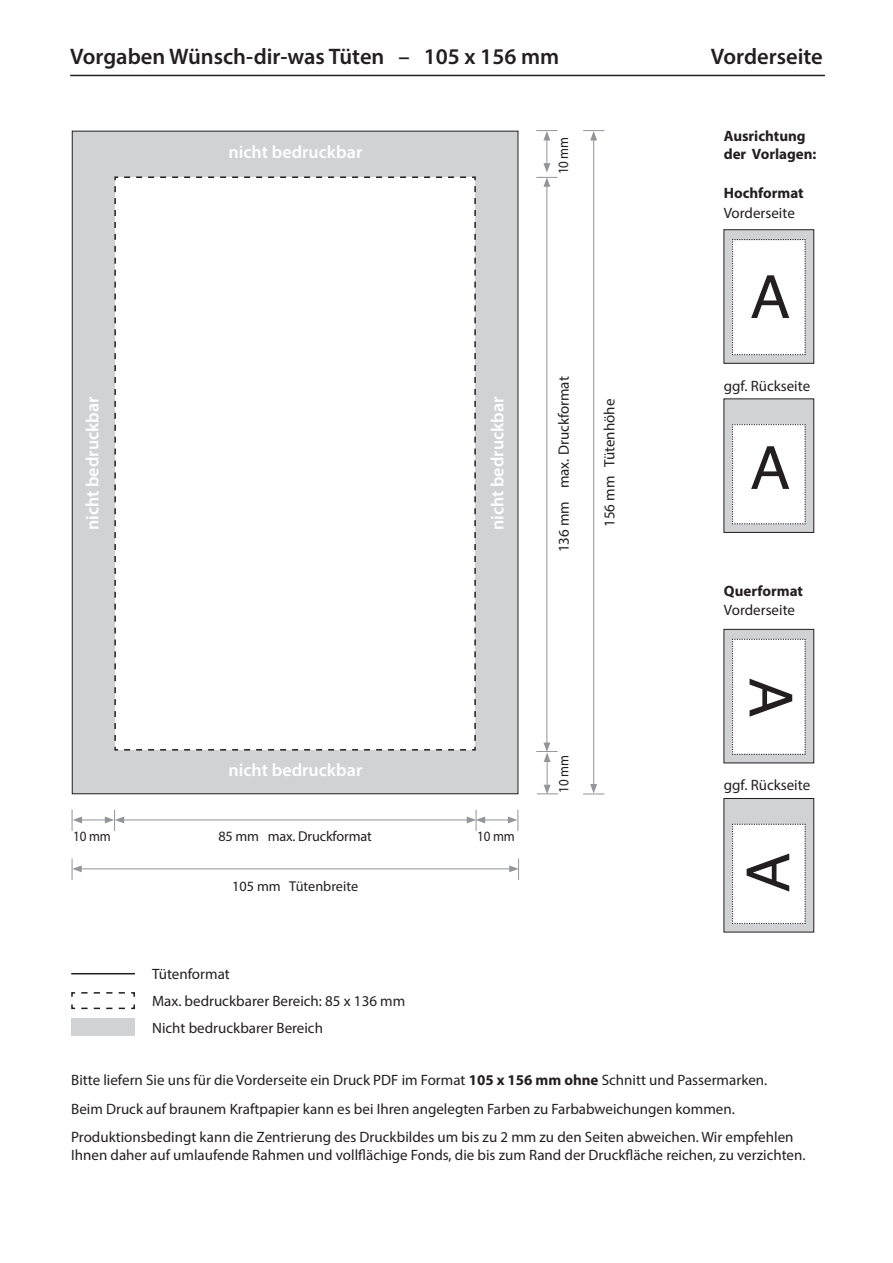
<style>
.page{position:relative;width:893px;height:1263px;background:#fff}
.page>*{position:absolute;margin:0;border:0;box-sizing:border-box;transform-origin:0 0}
.t1{font:59.55px "Helvetica";color:#231f20}
.t2{font:600 22.5px "Myriad Pro";color:#231f20}
.t3{font:600 18px "Myriad Pro";color:#fff}
.t4{font:15px/28.5px "Myriad Pro";color:#231f20}
.t5{font:700 15px/18px "Myriad Pro";color:#231f20}
.t6{font:14.25px "Myriad Pro";letter-spacing:-.01em;color:#231f20}
.t7{font:14.25px "Myriad Pro";letter-spacing:-.01em;color:#231f20;scale:.92 1}
.s1{font-weight:700}
</style>
<div class="page">
<div style="left:72px;top:131px;width:446px;height:663px;background:#d1d2d4"></div>
<div style="left:114px;top:176px;width:362px;height:575px;background:#fff"></div>
<div style="left:71px;top:1019px;width:64px;height:17px;background:#d1d2d4"></div>
<svg style="left:71px;top:992px;width:64px;height:18px"></svg>
<hr style="left:71px;top:973px;width:64px;height:1px;background:#231f20">
<hr style="left:70px;top:75px;width:755px;height:1px;background:#231f20">
<hr style="left:122px;top:819px;width:347px;height:1px;background:#939598">
<hr style="left:79px;top:868px;width:433px;height:1px;background:#939598">
<hr style="left:593px;top:138px;width:1px;height:648px;background:#939598">
<svg style="left:72px;top:858px;width:10px;height:22px"></svg>
<svg style="left:509px;top:858px;width:10px;height:22px"></svg>
<hr style="left:546px;top:184px;width:1px;height:561px;background:#939598">
<svg style="left:583px;top:784px;width:21px;height:11px"></svg>
<svg style="left:583px;top:130px;width:21px;height:10px"></svg>
<svg style="left:72px;top:810px;width:52px;height:21px"></svg>
<svg style="left:467px;top:810px;width:51px;height:21px"></svg>
<svg style="left:536px;top:742px;width:22px;height:52px"></svg>
<svg style="left:536px;top:130px;width:22px;height:57px"></svg>
<div style="left:724px;top:399px;width:90px;height:133px;background:#d1d2d4"></div>
<div style="left:724px;top:399px;width:90px;height:133px;border:1px solid #231f20"></div>
<div style="left:732px;top:424px;width:74px;height:100px;background:#fff"></div>
<div style="left:724px;top:230px;width:90px;height:133px;background:#d1d2d4"></div>
<div style="left:724px;top:230px;width:90px;height:133px;border:1px solid #231f20"></div>
<div style="left:732px;top:239px;width:74px;height:116px;background:#fff"></div>
<div style="left:724px;top:798px;width:90px;height:134px;background:#d1d2d4"></div>
<div style="left:724px;top:798px;width:90px;height:134px;border:1px solid #231f20"></div>
<div style="left:732px;top:824px;width:74px;height:100px;background:#fff"></div>
<div style="left:724px;top:629px;width:90px;height:134px;background:#d1d2d4"></div>
<div style="left:724px;top:629px;width:90px;height:134px;border:1px solid #231f20"></div>
<div style="left:732px;top:639px;width:74px;height:116px;background:#fff"></div>
<h2 class="t2" style="left:70px;top:42px;width:491px">Vorgaben Wünsch-dir-was Tüten – 105 x 156 mm</h2>
<p class="t3" style="left:229px;top:141px;width:135px">nicht bedruckbar</p>
<p class="t7" style="left:555px;top:174px;width:42px;rotate:-90deg">10 mm</p>
<p class="t3" style="left:81px;top:530px;width:135px;rotate:-90deg">nicht bedruckbar</p>
<p class="t3" style="left:486px;top:530px;width:135px;rotate:-90deg">nicht bedruckbar</p>
<p class="t4" style="left:549px;top:552px;width:177px;rotate:-90deg">136 mm max. Druckformat</p>
<p class="t4" style="left:595px;top:527px;width:130px;rotate:-90deg">156 mm Tütenhöhe</p>
<p class="t3" style="left:229px;top:758px;width:135px">nicht bedruckbar</p>
<p class="t6" style="left:218px;top:828px;width:155px">85 mm max. Druckformat</p>
<p class="t6" style="left:232px;top:877px;width:128px">105 mm Tütenbreite</p>
<p class="t7" style="left:73px;top:828px;width:42px">10 mm</p>
<p class="t7" style="left:477px;top:828px;width:42px">10 mm</p>
<p class="t4" style="left:152px;top:960px;width:255px;line-height:27px">Tütenformat<br>Max. bedruckbarer Bereich: 85 x 136 mm<br>Nicht bedruckbarer Bereich</p>
<p class="t7" style="left:555px;top:792px;width:42px;rotate:-90deg">10 mm</p>
<h2 class="t2" style="left:711px;top:42px;width:113px">Vorderseite</h2>
<p class="t5" style="left:724px;top:127px;width:94px">Ausrichtung der Vorlagen:</p>
<p class="t5" style="left:724px;top:184px;width:82px">Hochformat</p>
<p class="t4" style="left:724px;top:198px;width:73px">Vorderseite</p>
<h1 class="t1" style="left:750px;top:251px;width:41px">A</h1>
<p class="t4" style="left:724px;top:371px;width:88px">ggf. Rückseite</p>
<h1 class="t1" style="left:750px;top:422px;width:41px">A</h1>
<p class="t5" style="left:724px;top:581px;width:81px">Querformat</p>
<p class="t4" style="left:724px;top:596px;width:73px">Vorderseite</p>
<h1 class="t1" style="left:816px;top:678px;width:41px;rotate:90deg">A</h1>
<p class="t4" style="left:724px;top:770px;width:88px">ggf. Rückseite</p>
<h1 class="t1" style="left:722px;top:892px;width:41px;rotate:-90deg">A</h1>
<p class="t4" style="left:71px;top:1065px;width:724px">Bitte liefern Sie uns für die Vorderseite ein Druck PDF im Format <span class="s1">105 x 156 mm ohne</span> Schnitt und Passermarken.<br>Beim Druck auf braunem Kraftpapier kann es bei Ihren angelegten Farben zu Farbabweichungen kommen.<br>Produktionsbedingt kann die Zentrierung des Druckbildes um bis zu 2 mm zu den Seiten abweichen. Wir empfehlen</p>
<p class="t4" style="left:71px;top:1140px;width:736px">Ihnen daher auf umlaufende Rahmen und vollflächige Fonds, die bis zum Rand der Druckfläche reichen, zu verzichten.</p>
</div>
